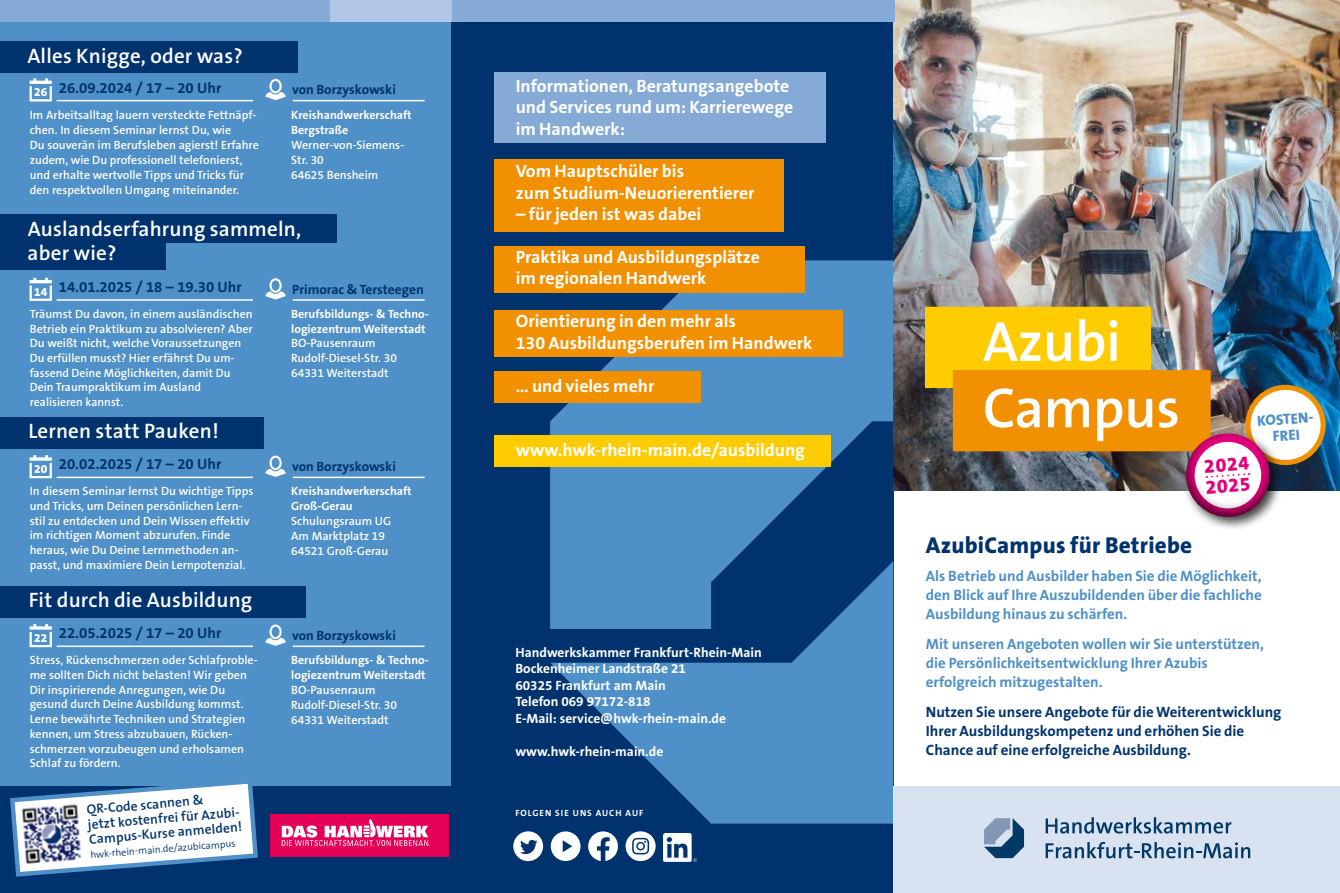
<style>
.page{position:relative;width:1340px;height:893px;background:#fff}
.page>*{position:absolute;margin:0;border:0;box-sizing:border-box;transform-origin:0 0}
.t1{font:600 57px/66.3px "The Sans B6";letter-spacing:-.01em;color:#fff}
.t2{font:800 23.1px "The Sans B8";letter-spacing:.01em;color:#00336e}
.t3{font:600 21px "The Sans B6";letter-spacing:.01em;color:#fff}
.t4{font:800 19.65px/21.3px "The Sans B8";color:#e2007a}
.t5{font:700 17.85px/21.5px "The Sans B7";color:#fff}
.t6{font:700 15px/18.8px "The Sans B7";color:#4f90c8;text-align:justify}
.t7{font:700 15px/18.8px "The Sans B7";color:#00336e}
.t8{font:800 14.85px/16.4px "The Sans B8";color:#4f90c8;text-align:center}
.t9{font:700 13.5px/16.5px "The Sans B7";color:#fff}
.t10{font:700 13.5px "The Sans B7";color:#00336e}
.t11{font:600 13.5px/14.9px "The Sans B6";color:#00336e}
.t12{font:600 12px/14.7px "The Sans B6";color:#fff}
.t13{font:700 12px/15px "The Sans B7";color:#fff}
.t14{font:800 12px "The Sans B8";color:#fff}
.t15{font:300 10.2px "The Sans B4";color:#00336e}
.t16{font:700 9px "The Sans B7";letter-spacing:.11em;color:#fff}
</style>
<div class="page">
<div style="left:0;top:4px;width:454px;height:789px;background:#4f90c8"></div>
<div style="left:451px;top:0;width:442px;height:893px;background:#00336e"></div>
<svg style="left:550px;top:260px;width:343px;height:301px;fill:#4f90c8"></svg>
<svg style="left:550px;top:561px;width:343px;height:263px;fill:#4f90c8"></svg>
<div style="left:494px;top:159px;width:289px;height:72px;background:#f19000"></div>
<img style="left:893px;top:0;width:446px;height:490px">
<div style="left:893px;top:787px;width:446px;height:106px;background:#d9e2f1"></div>
<svg style="left:984px;top:818px;width:40px;height:40px"></svg>
<svg style="left:1045px;top:817px;width:186px;height:16px"></svg>
<svg style="left:1045px;top:842px;width:205px;height:16px"></svg>
<div style="left:0;top:787px;width:453px;height:106px;background:#00336e"></div>
<svg style="left:30px;top:78px;width:22px;height:23px"></svg>
<svg style="left:265px;top:79px;width:21px;height:21px"></svg>
<div style="left:0;top:41px;width:297px;height:32px;background:#00336e"></div>
<hr style="left:57px;top:100px;width:196px;height:1px;background:#fff">
<hr style="left:293px;top:100px;width:131px;height:1px;background:#fff">
<svg style="left:30px;top:455px;width:22px;height:23px"></svg>
<svg style="left:265px;top:456px;width:21px;height:21px"></svg>
<div style="left:0;top:417px;width:263px;height:32px;background:#00336e"></div>
<hr style="left:57px;top:477px;width:196px;height:1px;background:#fff">
<hr style="left:293px;top:477px;width:131px;height:1px;background:#fff">
<svg style="left:30px;top:624px;width:22px;height:23px"></svg>
<svg style="left:265px;top:624px;width:21px;height:22px"></svg>
<div style="left:0;top:586px;width:305px;height:32px;background:#00336e"></div>
<hr style="left:57px;top:646px;width:196px;height:1px;background:#fff">
<hr style="left:293px;top:646px;width:131px;height:1px;background:#fff">
<div style="left:271px;top:815px;width:178px;height:42px;background:#e30056"></div>
<svg style="left:282px;top:819px;width:148px;height:27px"></svg>
<svg style="left:550px;top:831px;width:30px;height:30px"></svg>
<svg style="left:625px;top:831px;width:30px;height:30px"></svg>
<svg style="left:588px;top:831px;width:30px;height:30px"></svg>
<svg style="left:513px;top:831px;width:30px;height:30px"></svg>
<div style="left:925px;top:307px;width:225px;height:81px;background:#fecc00"></div>
<div style="left:952px;top:370px;width:258px;height:81px;background:#f19000"></div>
<div style="left:1247px;top:387px;width:76px;height:75px;background:#fff;border-radius:50%"></div>
<div style="left:1245px;top:385px;width:80px;height:80px;border:5px solid #f19000;border-radius:50%"></div>
<div style="left:0;top:0;width:894px;height:21px;background:#84aad5"></div>
<div style="left:330px;top:0;width:122px;height:21px;background:#b1c6e4"></div>
<svg style="left:8px;top:783px;width:252px;height:94px"></svg>
<div style="left:494px;top:246px;width:310px;height:47px;background:#f19000"></div>
<div style="left:494px;top:310px;width:349px;height:47px;background:#f19000"></div>
<div style="left:494px;top:371px;width:207px;height:32px;background:#f19000"></div>
<div style="left:494px;top:435px;width:336px;height:32px;background:#fecc00"></div>
<div style="left:494px;top:72px;width:331px;height:71px;background:#84aad5"></div>
<img style="left:663px;top:833px;width:34px;height:28px">
<svg style="left:30px;top:278px;width:22px;height:23px"></svg>
<svg style="left:265px;top:278px;width:21px;height:22px"></svg>
<hr style="left:57px;top:299px;width:196px;height:2px;background:#fff">
<hr style="left:293px;top:299px;width:131px;height:2px;background:#fff">
<div style="left:0;top:238px;width:166px;height:32px;background:#00336e"></div>
<div style="left:0;top:214px;width:336px;height:29px;background:#00336e"></div>
<div style="left:32px;top:87px;width:17px;height:11px;background:#4f90c8"></div>
<div style="left:32px;top:287px;width:17px;height:11px;background:#4f90c8"></div>
<div style="left:32px;top:464px;width:17px;height:11px;background:#4f90c8"></div>
<div style="left:32px;top:633px;width:17px;height:11px;background:#4f90c8"></div>
<img style="left:19px;top:800px;width:68px;height:69px">
<div style="left:1181px;top:429px;width:102px;height:102px;background:#000;opacity:.75"></div>
<svg style="left:1180px;top:429px;width:93px;height:91px"></svg>
<h3 class="t3" style="left:27px;top:45px;width:217px">Alles Knigge, oder was?</h3>
<p class="t7" style="left:59px;top:79px;width:164px">26.09.2024 / 17 – 20 Uhr</p>
<p class="t14" style="left:34px;top:85px;width:15px">26</p>
<p class="t10" style="left:292px;top:83px;width:105px">von Borzyskowski</p>
<p class="t12" style="left:30px;top:107px;width:231px">Im Arbeitsalltag lauern versteckte Fettnäpf&shy;chen. In diesem Seminar lernst Du, wie<br>Du souverän im Berufsleben agierst! Erfahre zudem, wie Du professionell telefonierst, und erhalte wertvolle Tipps und Tricks für den respektvollen Umgang miteinander.</p>
<p class="t13" style="left:291px;top:107px;width:122px">Kreishandwerkerschaft<br>Bergstraße</p>
<p class="t12" style="left:291px;top:137px;width:115px">Werner-von-Siemens-<br>Str. 30<br>64625 Bensheim</p>
<h3 class="t3" style="left:28px;top:218px;width:275px">Auslandserfahrung sammeln,</h3>
<h3 class="t3" style="left:28px;top:242px;width:90px">aber wie?</h3>
<p class="t14" style="left:34px;top:285px;width:15px">14</p>
<p class="t7" style="left:59px;top:278px;width:184px">14.01.2025 / 18 – 19.30 Uhr</p>
<p class="t10" style="left:292px;top:282px;width:133px">Primorac &amp; Tersteegen</p>
<p class="t12" style="left:30px;top:307px;width:224px">Träumst Du davon, in einem ausländischen Betrieb ein Praktikum zu absolvieren? Aber Du weißt nicht, welche Voraussetzungen Du erfüllen musst? Hier erfährst Du um&shy;fassend Deine Möglichkeiten, damit Du Dein Traumpraktikum im Ausland realisieren kannst.</p>
<p class="t13" style="left:291px;top:307px;width:139px">Berufsbildungs- &amp; Techno&shy;logiezentrum Weiterstadt</p>
<p class="t12" style="left:291px;top:336px;width:107px">BO-Pausenraum<br>Rudolf-Diesel-Str. 30<br>64331 Weiterstadt</p>
<h3 class="t3" style="left:28px;top:420px;width:192px">Lernen statt Pauken!</h3>
<p class="t7" style="left:59px;top:455px;width:164px">20.02.2025 / 17 – 20 Uhr</p>
<p class="t14" style="left:34px;top:463px;width:15px">20</p>
<p class="t10" style="left:292px;top:459px;width:105px">von Borzyskowski</p>
<p class="t12" style="left:30px;top:484px;width:225px">In diesem Seminar lernst Du wichtige Tipps und Tricks, um Deinen persönlichen Lern&shy;stil zu entdecken und Dein Wissen effektiv im richtigen Moment abzurufen. Finde heraus, wie Du Deine Lernmethoden an&shy;passt, und maximiere Dein Lernpotenzial.</p>
<p class="t13" style="left:291px;top:484px;width:122px">Kreishandwerkerschaft<br>Groß-Gerau</p>
<p class="t12" style="left:291px;top:514px;width:102px">Schulungsraum UG<br>Am Marktplatz 19<br>64521 Groß-Gerau</p>
<h3 class="t3" style="left:29px;top:589px;width:225px">Fit durch die Ausbildung</h3>
<p class="t7" style="left:59px;top:624px;width:164px">22.05.2025 / 17 – 20 Uhr</p>
<p class="t14" style="left:34px;top:632px;width:15px">22</p>
<p class="t10" style="left:292px;top:628px;width:105px">von Borzyskowski</p>
<p class="t12" style="left:30px;top:653px;width:229px">Stress, Rückenschmerzen oder Schlafproble&shy;me sollten Dich nicht belasten! Wir geben Dir inspirierende Anregungen, wie Du gesund durch Deine Ausbildung kommst.<br>Lerne bewährte Techniken und Strategien kennen, um Stress abzubauen, Rücken&shy;schmerzen vorzubeugen und erholsamen Schlaf zu fördern.</p>
<p class="t13" style="left:291px;top:653px;width:139px">Berufsbildungs- &amp; Techno&shy;logiezentrum Weiterstadt</p>
<p class="t12" style="left:291px;top:683px;width:107px">BO-Pausenraum<br>Rudolf-Diesel-Str. 30<br>64331 Weiterstadt</p>
<p class="t11" style="left:86px;top:803px;width:156px;rotate:-5deg">QR-Code scannen &amp;<br>jetzt kostenfrei für Azubi-<br>Campus-Kurse anmelden!</p>
<p class="t15" style="left:90px;top:850px;width:147px;rotate:-5deg">hwk-rhein-main.de/azubicampus</p>
<h3 class="t5" style="left:516px;top:76px;width:279px">Informationen, Beratungsangebote und Services rund um: Karrierewege im Handwerk:</h3>
<h3 class="t5" style="left:516px;top:161px;width:240px">Vom Hauptschüler bis<br>zum Studium-Neuorierentierer</h3>
<h3 class="t5" style="left:516px;top:204px;width:187px">– für jeden ist was dabei</h3>
<h3 class="t5" style="left:516px;top:247px;width:246px">Praktika und Ausbildungsplätze im regionalen Handwerk</h3>
<h3 class="t5" style="left:516px;top:311px;width:298px">Orientierung in den mehr als<br>130 Ausbildungsberufen im Handwerk</h3>
<h3 class="t5" style="left:516px;top:375px;width:140px">… und vieles mehr</h3>
<h3 class="t5" style="left:516px;top:439px;width:291px">www.hwk-rhein-main.de/ausbildung</h3>
<p class="t9" style="left:515px;top:644px;width:248px">Handwerkskammer Frankfurt-Rhein-Main<br>Bockenheimer Landstraße 21<br>60325 Frankfurt am Main<br>Telefon 069 97172-818<br>E-Mail: service@hwk-rhein-main.de</p>
<p class="t9" style="left:515px;top:743px;width:149px">www.hwk-rhein-main.de</p>
<p class="t16" style="left:515px;top:808px;width:129px">FOLGEN SIE UNS AUCH AUF</p>
<h1 class="t1" style="left:982px;top:310px;width:199px">Azubi<br>Campus</h1>
<p class="t8" style="left:1256px;top:413px;width:61px;rotate:-4deg">KOSTEN-<br>FREI</p>
<h3 class="t4" style="left:1203px;top:456px;width:46px;rotate:-4deg">2024<br>2025</h3>
<h2 class="t2" style="left:925px;top:533px;width:268px">AzubiCampus für Betriebe</h2>
<p class="t6" style="left:925px;top:567px;width:337px">Als Betrieb und Ausbilder haben Sie die Möglichkeit, den Blick auf Ihre Auszubildenden über die fachliche Ausbildung hinaus zu schärfen.</p>
<p class="t6" style="left:925px;top:635px;width:339px;text-align:left">Mit unseren Angeboten wollen wir Sie unterstützen, die Persönlichkeitsentwicklung Ihrer Azubis erfolgreich mitzugestalten.</p>
<p class="t7" style="left:925px;top:703px;width:357px">Nutzen Sie unsere Angebote für die Weiterentwicklung<br>Ihrer Ausbildungskompetenz und erhöhen Sie die<br>Chance auf eine erfolgreiche Ausbildung.</p>
</div>
